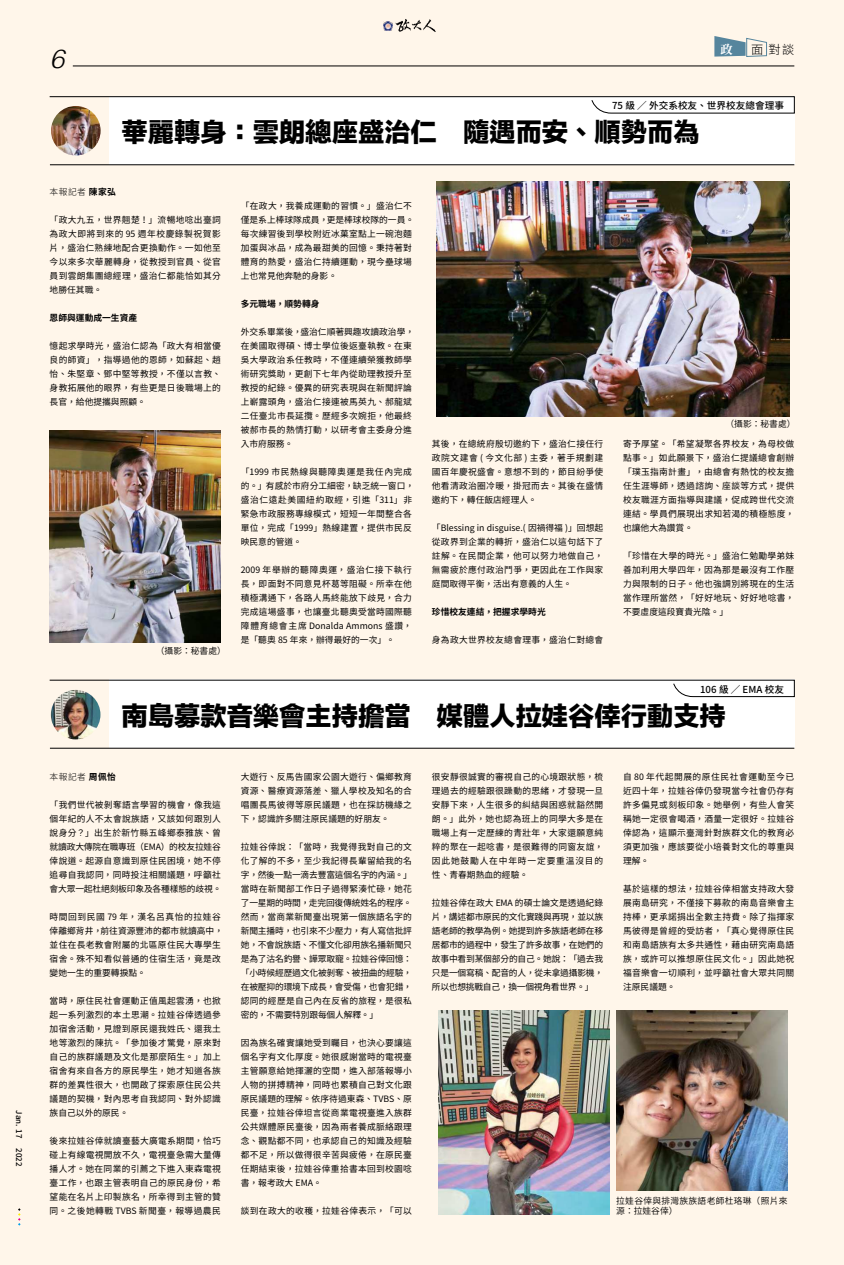
<style>
.page{position:relative;width:844px;height:1265px;background:#fff}
.page>*{position:absolute;margin:0;border:0;box-sizing:border-box;transform-origin:0 0}
.t1{font:26.25px "FZLTTHB B51 0";color:#000}
.t2{font:italic 300 26.25px "Helvetica";color:#000}
.t3{font:300 12.25px "Source Han Sans TC";color:#000}
.t4{font:700 12.25px "Source Han Serif TC";color:#fff}
.t5{font:500 9.62px "Source Han Sans TC";color:#000}
.t6{font:8.75px/14px "Source Han Sans TC";letter-spacing:.035em;color:#000;text-align:justify}
.t7{font:8.75px/10.5px "Source Han Sans TC";letter-spacing:.035em;color:#000}
.t8{font:700 8.75px "Source Han Sans TC";color:#000}
.t9{font:300 8.75px "Source Han Sans TC";letter-spacing:.05em;color:#000}
.t10{font:500 7.88px "Source Han Sans TC";letter-spacing:.025em;color:#000}
.s1{font-weight:700}
</style>
<div class="page">
<div style="left:0;top:0;width:843px;height:1265px;background:#fff6ea"></div>
<div style="left:109px;top:97px;width:685px;height:68px;background:#fff"></div>
<div style="left:109px;top:680px;width:685px;height:68px;background:#fff"></div>
<svg style="left:714px;top:36px;width:52px;height:21px"></svg>
<img style="left:616px;top:1011px;width:171px;height:180px">
<img style="left:437px;top:181px;width:352px;height:235px">
<img style="left:50px;top:430px;width:171px;height:212px">
<svg style="left:49px;top:96px;width:746px;height:18px"></svg>
<svg style="left:49px;top:679px;width:746px;height:18px"></svg>
<hr style="left:50px;top:164px;width:744px;height:1px;background:#000">
<hr style="left:50px;top:748px;width:744px;height:1px;background:#000">
<img style="left:51px;top:106px;width:50px;height:49px;border-radius:25px">
<img style="left:51px;top:690px;width:49px;height:49px;border-radius:25px">
<img style="left:438px;top:1011px;width:171px;height:204px">
<hr style="left:73px;top:66px;width:721px;height:1px;background:#000">
<img style="left:395px;top:19px;width:40px;height:13px">
<svg style="left:383px;top:21px;width:10px;height:9px"></svg>
<svg style="left:18px;top:1208px;width:3px;height:18px"></svg>
<p class="t10" style="left:24px;top:1110px;width:30px;rotate:90deg">Jan. 17</p>
<p class="t10" style="left:24px;top:1148px;width:20px;rotate:90deg">2022</p>
<h1 class="t2" style="left:50px;top:43px;width:16px">6</h1>
<h2 class="t4" style="left:720px;top:42px;width:14px">政</h2>
<h2 class="t3" style="left:751px;top:42px;width:45px">面 對談</h2>
<p class="t5" style="left:612px;top:100px;width:173px">75 級 ／ 外交系校友、世界校友總會理事</p>
<h1 class="t1" style="left:122px;top:117px;width:579px">華麗轉身：雲朗總座盛治仁　隨遇而安、順勢而為</h1>
<p class="t9" style="left:50px;top:187px;width:68px">本報記者 <span class="s1">陳家弘</span></p>
<p class="t6" style="left:50px;top:213px;width:173px">「政大九五，世界翹楚！」流暢地唸出臺詞為政大即將到來的 95 週年校慶錄製祝賀影片，盛治仁熟練地配合更換動作。一如他至今以來多次華麗轉身，從教授到官員、從官員到雲朗集團總經理，盛治仁都能恰如其分地勝任其職。</p>
<p class="t8" style="left:50px;top:313px;width:89px">恩師與運動成一生資產</p>
<p class="t6" style="left:50px;top:339px;width:173px">憶起求學時光，盛治仁認為「政大有相當優良的師資」，指導過他的恩師，如蘇起、趙怡、朱堅章、鄧中堅等教授，不僅以言教、身教拓展他的眼界，有些更是日後職場上的長官，給他提攜與照顧。</p>
<p class="t7" style="left:156px;top:646px;width:71px">（攝影：秘書處）</p>
<p class="t6" style="left:241px;top:199px;width:175px;text-align:left">「在政大，我養成運動的習慣。」盛治仁不僅是系上棒球隊成員，更是棒球校隊的一員。每次練習後到學校附近冰菓室點上一碗泡麵加蛋與冰品，成為最甜美的回憶。秉持著對體育的熱愛，盛治仁持續運動，現今壘球場上也常見他奔馳的身影。</p>
<p class="t8" style="left:241px;top:299px;width:80px">多元職場，順勢轉身</p>
<p class="t6" style="left:241px;top:325px;width:175px;text-align:left">外交系畢業後，盛治仁順著興趣攻讀政治學，在美國取得碩、博士學位後返臺執教。在東吳大學政治系任教時，不僅連續榮獲教師學術研究獎助，更創下七年內從助理教授升至教授的紀錄。優異的研究表現與在新聞評論上嶄露頭角，盛治仁接連被馬英九、郝龍斌二任臺北市長延攬。歷經多次婉拒，他最終被郝市長的熱情打動，以研考會主委身分進入市府服務。</p>
<p class="t6" style="left:241px;top:465px;width:175px;text-align:left">「1999 市民熱線與聽障奧運是我任內完成的。」有感於市府分工細密，缺乏統一窗口，盛治仁遠赴美國紐約取經，引進「311」非緊急市政服務專線模式，短短一年間整合各單位，完成「1999」熱線建置，提供市民反映民意的管道。</p>
<p class="t6" style="left:241px;top:563px;width:173px">2009 年舉辦的聽障奧運，盛治仁接下執行長，即面對不同意見杯葛等阻礙。所幸在他積極溝通下，各路人馬終能放下歧見，合力完成這場盛事，也讓臺北聽奧受當時國際聽障體育總會主席 Donalda Ammons 盛讚，是「聽奧 85 年來，辦得最好的一次」。</p>
<p class="t6" style="left:432px;top:437px;width:173px">其後，在總統府殷切邀約下，盛治仁接任行政院文建會 ( 今文化部 ) 主委，著手規劃建國百年慶祝盛會。意想不到的，節目紛爭使他看清政治圈冷暖，掛冠而去。其後在盛情邀約下，轉任飯店經理人。</p>
<p class="t6" style="left:432px;top:521px;width:173px">「Blessing in disguise.( 因禍得福 )」回想起從政界到企業的轉折，盛治仁以這句話下了註解。在民間企業，他可以努力地做自己，無需疲於應付政治鬥爭，更因此在工作與家庭間取得平衡，活出有意義的人生。</p>
<p class="t8" style="left:432px;top:607px;width:115px">珍惜校友連結，把握求學時光</p>
<p class="t6" style="left:432px;top:633px;width:173px">身為政大世界校友總會理事，盛治仁對總會</p>
<p class="t7" style="left:725px;top:419px;width:71px">（攝影：秘書處）</p>
<p class="t6" style="left:623px;top:437px;width:173px">寄予厚望。「希望凝聚各界校友，為母校做點事。」如此願景下，盛治仁提議總會創辦「璞玉指南計畫」，由總會有熱忱的校友擔任生涯導師，透過諮詢、座談等方式，提供校友職涯方面指導與建議，促成跨世代交流連結。學員們展現出求知若渴的積極態度，也讓他大為讚賞。</p>
<p class="t6" style="left:623px;top:549px;width:173px">「珍惜在大學的時光。」盛治仁勉勵學弟妹善加利用大學四年，因為那是最沒有工作壓力與限制的日子。他也強調別將現在的生活當作理所當然，「好好地玩、好好地唸書，不要虛度這段寶貴光陰。」</p>
<p class="t5" style="left:700px;top:684px;width:85px">106 級 ／ EMA 校友</p>
<h1 class="t1" style="left:122px;top:701px;width:605px">南島募款音樂會主持擔當　媒體人拉娃谷倖行動支持</h1>
<p class="t9" style="left:50px;top:772px;width:68px">本報記者 <span class="s1">周佩怡</span></p>
<p class="t6" style="left:50px;top:798px;width:173px">「我們世代被剝奪語言學習的機會，像我這個年紀的人不太會說族語，又該如何跟別人說身分？」出生於新竹縣五峰鄉泰雅族、曾就讀政大傳院在職專班（EMA）的校友拉娃谷倖說道。起源自意識到原住民困境，她不停追尋自我認同，同時投注相關議題，呼籲社會大眾一起杜絕刻板印象及各種樣態的歧視。</p>
<p class="t6" style="left:50px;top:910px;width:175px;text-align:left">時間回到民國 79 年，漢名呂真怡的拉娃谷倖離鄉背井，前往資源豐沛的都市就讀高中，並住在長老教會附屬的北區原住民大專學生宿舍。殊不知看似普通的住宿生活，竟是改變她一生的重要轉捩點。</p>
<p class="t6" style="left:50px;top:994px;width:173px">當時，原住民社會運動正值風起雲湧，也掀起一系列激烈的本土思潮。拉娃谷倖透過參加宿舍活動，見證到原民還我姓氏、還我土地等激烈的陳抗。「參加後才驚覺，原來對自己的族群議題及文化是那麼陌生。」加上宿舍有來自各方的原民學生，她才知道各族群的差異性很大，也開啟了探索原住民公共議題的契機，對內思考自我認同、對外認識族自己以外的原民。</p>
<p class="t6" style="left:50px;top:1134px;width:173px">後來拉娃谷倖就讀臺藝大廣電系期間，恰巧碰上有線電視開放不久，電視臺急需大量傳播人才。她在同業的引薦之下進入東森電視臺工作，也跟主管表明自己的原民身份，希望能在名片上印製族名，所幸得到主管的贊同。之後她轉戰 TVBS 新聞臺，報導過農民</p>
<p class="t6" style="left:241px;top:770px;width:173px">大遊行、反馬告國家公園大遊行、偏鄉教育資源、醫療資源落差、獵人學校及知名的合唱團長馬彼得等原民議題，也在採訪機緣之下，認識許多關注原民議題的好朋友。</p>
<p class="t6" style="left:241px;top:840px;width:173px">拉娃谷倖說：「當時，我覺得我對自己的文化了解的不多，至少我記得長輩留給我的名字，然後一點一滴去豐富這個名字的內涵。」當時在新聞部工作日子過得緊湊忙碌，她花了一星期的時間，走完回復傳統姓名的程序。然而，當商業新聞臺出現第一個族語名字的新聞主播時，也引來不少壓力，有人寫信批評她，不會說族語、不懂文化卻用族名播新聞只是為了沽名釣譽、譁眾取寵。拉娃谷倖回憶：「小時候經歷過文化被剝奪、被扭曲的經驗，在被壓抑的環境下成長，會受傷，也會犯錯，認同的經歷是自己內在反省的旅程，是很私密的，不需要特別跟每個人解釋。」</p>
<p class="t6" style="left:241px;top:1036px;width:173px">因為族名確實讓她受到矚目，也決心要讓這個名字有文化厚度。她很感謝當時的電視臺主管願意給她揮灑的空間，進入部落報導小人物的拼搏精神，同時也累積自己對文化跟原民議題的理解。依序待過東森、TVBS、原民臺，拉娃谷倖坦言從商業電視臺進入族群公共媒體原民臺後，因為兩者養成脈絡跟理念、觀點都不同，也承認自己的知識及經驗都不足，所以做得很辛苦與疲倦，在原民臺任期結束後，拉娃谷倖重拾書本回到校園唸書，報考政大 EMA。</p>
<p class="t6" style="left:241px;top:1204px;width:173px">談到在政大的收穫，拉娃谷倖表示，「可以</p>
<p class="t6" style="left:432px;top:770px;width:173px">很安靜很誠實的審視自己的心境跟狀態，梳理過去的經驗跟很躁動的思緒，才發現一旦安靜下來，人生很多的糾結與困惑就豁然開朗。」此外，她也認為班上的同學大多是在職場上有一定歷練的青壯年，大家還願意純粹的聚在一起唸書，是很難得的同窗友誼，因此她鼓勵人在中年時一定要重溫沒目的性、青春期熱血的經驗。</p>
<p class="t6" style="left:432px;top:896px;width:173px">拉娃谷倖在政大 EMA 的碩士論文是透過紀錄片，講述都市原民的文化實踐與再現，並以族語老師的教學為例。她提到許多族語老師在移居都市的過程中，發生了許多故事，在她們的故事中看到某個部分的自己。她說：「過去我只是一個寫稿、配音的人，從未拿過攝影機，所以也想挑戰自己，換一個視角看世界。」</p>
<p class="t6" style="left:623px;top:770px;width:173px">自 80 年代起開展的原住民社會運動至今已近四十年，拉娃谷倖仍發現當今社會仍存有許多偏見或刻板印象。她舉例，有些人會笑稱她一定很會喝酒，酒量一定很好。拉娃谷倖認為，這顯示臺灣針對族群文化的教育必須更加強，應該要從小培養對文化的尊重與理解。</p>
<p class="t6" style="left:623px;top:882px;width:173px">基於這樣的想法，拉娃谷倖相當支持政大發展南島研究，不僅接下募款的南島音樂會主持棒，更承諾捐出全數主持費。除了指揮家馬彼得是曾經的受訪者，「真心覺得原住民和南島語族有太多共通性，藉由研究南島語族，或許可以推想原住民文化。」因此她祝福音樂會一切順利，並呼籲社會大眾共同關注原民議題。</p>
<p class="t7" style="left:616px;top:1195px;width:173px">拉娃谷倖與排灣族族語老師杜珞琳（照片來源：拉娃谷倖）</p>
</div>
